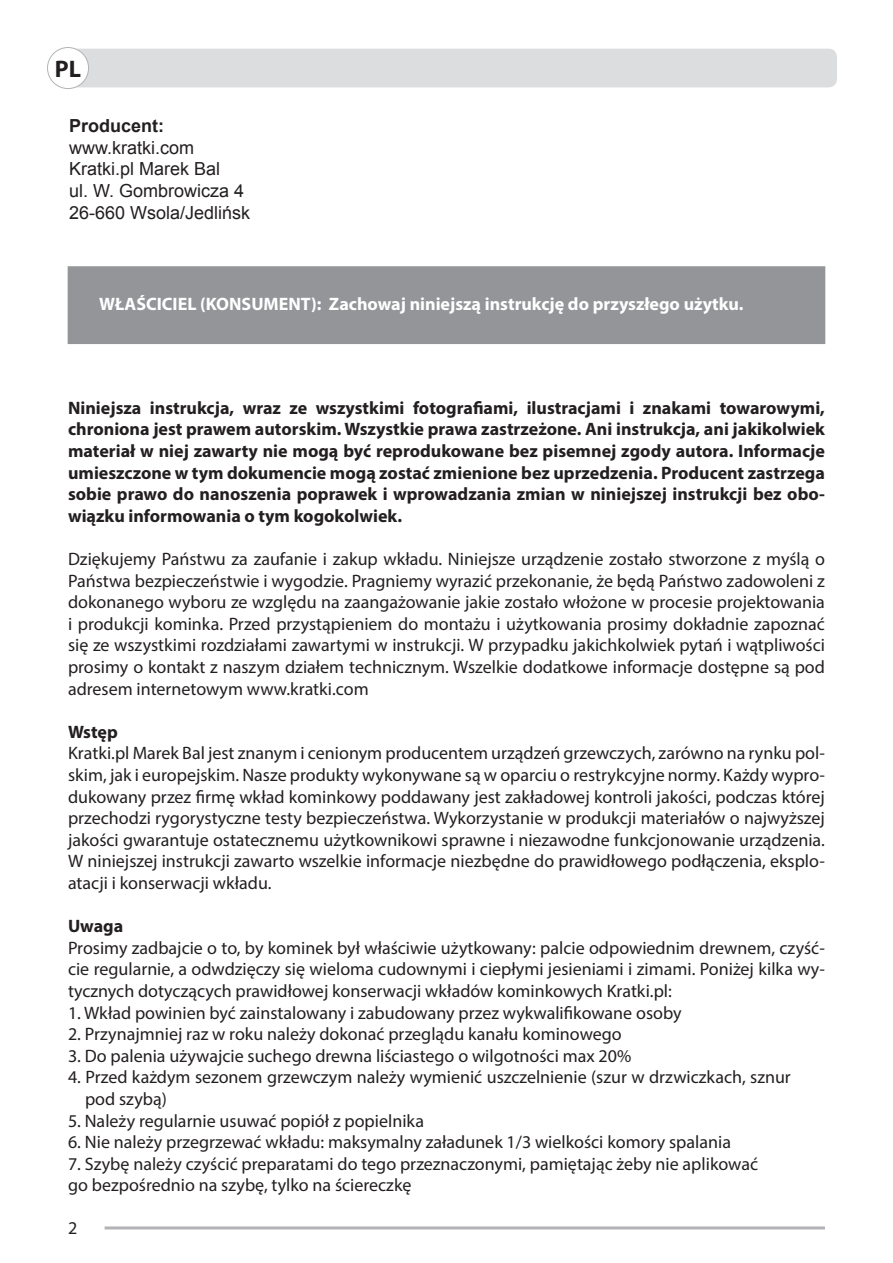
<style>
.page{position:relative;width:893px;height:1263px;background:#fff}
.page>*{position:absolute;margin:0;border:0;box-sizing:border-box;transform-origin:0 0}
.t1{font:700 24px "Myriad Pro";color:#231f20}
.t2{font:18px/21.6px "Myriad Pro";color:#231f20;text-align:justify}
.t3{font:700 18px/21.6px "Myriad Pro";color:#231f20;text-align:justify}
.t4{font:700 18px "Myriad Pro";color:#fff}
.t5{font:18px/21.6px "Arial";color:#231f20}
.t6{font:700 18px "Arial";color:#231f20}
</style>
<div class="page">
<div style="left:56px;top:49px;width:781px;height:38px;background:#dcdddf;border-radius:9px"></div>
<div style="left:48px;top:48px;width:41px;height:41px;background:#fff;border-radius:50%"></div>
<div style="left:47px;top:47px;width:42px;height:42px;border:1px solid #b2b3b7;border-radius:50%"></div>
<hr style="left:105px;top:1226px;width:720px;height:3px;background:#b2b3b7">
<div style="left:68px;top:266px;width:757px;height:78px;background:#939598;border:2px solid #939598"></div>
<h1 class="t1" style="left:55px;top:53px;width:28px">PL</h1>
<p class="t6" style="left:69px;top:114px;width:97px">Producent:</p>
<p class="t5" style="left:69px;top:137px;width:183px">www.kratki.com<br>Kratki.pl Marek Bal<br>ul. W. Gombrowicza 4<br>26-660 Wsola/Jedlińsk</p>
<p class="t4" style="left:99px;top:292px;width:646px">WŁAŚCICIEL (KONSUMENT): Zachowaj niniejszą instrukcję do przyszłego użytku.</p>
<p class="t3" style="left:68px;top:396px;width:758px">Niniejsza instrukcja, wraz ze wszystkimi fotografiami, ilustracjami i znakami towarowymi, chroniona jest prawem autorskim. Wszystkie prawa zastrzeżone. Ani instrukcja, ani jakikolwiek materiał w niej zawarty nie mogą być reprodukowane bez pisemnej zgody autora. Informacje umieszczone w tym dokumencie mogą zostać zmienione bez uprzedzenia. Producent zastrzega sobie prawo do nanoszenia poprawek i wprowadzania zmian w niniejszej instrukcji bez obo&shy;wiązku informowania o tym kogokolwiek.</p>
<p class="t2" style="left:68px;top:548px;width:758px">Dziękujemy Państwu za zaufanie i zakup wkładu. Niniejsze urządzenie zostało stworzone z myślą o Państwa bezpieczeństwie i wygodzie. Pragniemy wyrazić przekonanie, że będą Państwo zadowoleni z dokonanego wyboru ze względu na zaangażowanie jakie zostało włożone w procesie projektowania i produkcji kominka. Przed przystąpieniem do montażu i użytkowania prosimy dokładnie zapoznać się ze wszystkimi rozdziałami zawartymi w instrukcji. W przypadku jakichkolwiek pytań i wątpliwości prosimy o kontakt z naszym działem technicznym. Wszelkie dodatkowe informacje dostępne są pod adresem internetowym www.kratki.com</p>
<p class="t3" style="left:68px;top:720px;width:51px">Wstęp</p>
<p class="t2" style="left:68px;top:742px;width:758px">Kratki.pl Marek Bal jest znanym i cenionym producentem urządzeń grzewczych, zarówno na rynku pol&shy;skim, jak i europejskim. Nasze produkty wykonywane są w oparciu o restrykcyjne normy. Każdy wypro&shy;dukowany przez firmę wkład kominkowy poddawany jest zakładowej kontroli jakości, podczas której przechodzi rygorystyczne testy bezpieczeństwa. Wykorzystanie w produkcji materiałów o najwyższej jakości gwarantuje ostatecznemu użytkownikowi sprawne i niezawodne funkcjonowanie urządzenia.<br>W niniejszej instrukcji zawarto wszelkie informacje niezbędne do prawidłowego podłączenia, eksplo&shy;atacji i konserwacji wkładu.</p>
<p class="t3" style="left:68px;top:915px;width:57px">Uwaga</p>
<p class="t2" style="left:68px;top:937px;width:758px">Prosimy zadbajcie o to, by kominek był właściwie użytkowany: palcie odpowiednim drewnem, czyść&shy;cie regularnie, a odwdzięczy się wieloma cudownymi i ciepłymi jesieniami i zimami. Poniżej kilka wy&shy;tycznych dotyczących prawidłowej konserwacji wkładów kominkowych Kratki.pl:</p>
<p class="t2" style="left:68px;top:1001px;width:615px">1. Wkład powinien być zainstalowany i zabudowany przez wykwalifikowane osoby</p>
<p class="t2" style="left:68px;top:1023px;width:555px">2. Przynajmniej raz w roku należy dokonać przeglądu kanału kominowego</p>
<p class="t2" style="left:68px;top:1045px;width:565px">3. Do palenia używajcie suchego drewna liściastego o wilgotności max 20%</p>
<p class="t2" style="left:85px;top:1066px;width:707px;text-indent:-17px">4. Przed każdym sezonem grzewczym należy wymienić uszczelnienie (szur w drzwiczkach, sznur pod szybą)</p>
<p class="t2" style="left:68px;top:1109px;width:357px">5. Należy regularnie usuwać popiół z popielnika</p>
<p class="t2" style="left:68px;top:1131px;width:664px">6. Nie należy przegrzewać wkładu: maksymalny załadunek 1/3 wielkości komory spalania</p>
<p class="t2" style="left:68px;top:1153px;width:692px">7. Szybę należy czyścić preparatami do tego przeznaczonymi, pamiętając żeby nie aplikować go bezpośrednio na szybę, tylko na ściereczkę</p>
<p class="t2" style="left:68px;top:1217px;width:11px">2</p>
</div>
